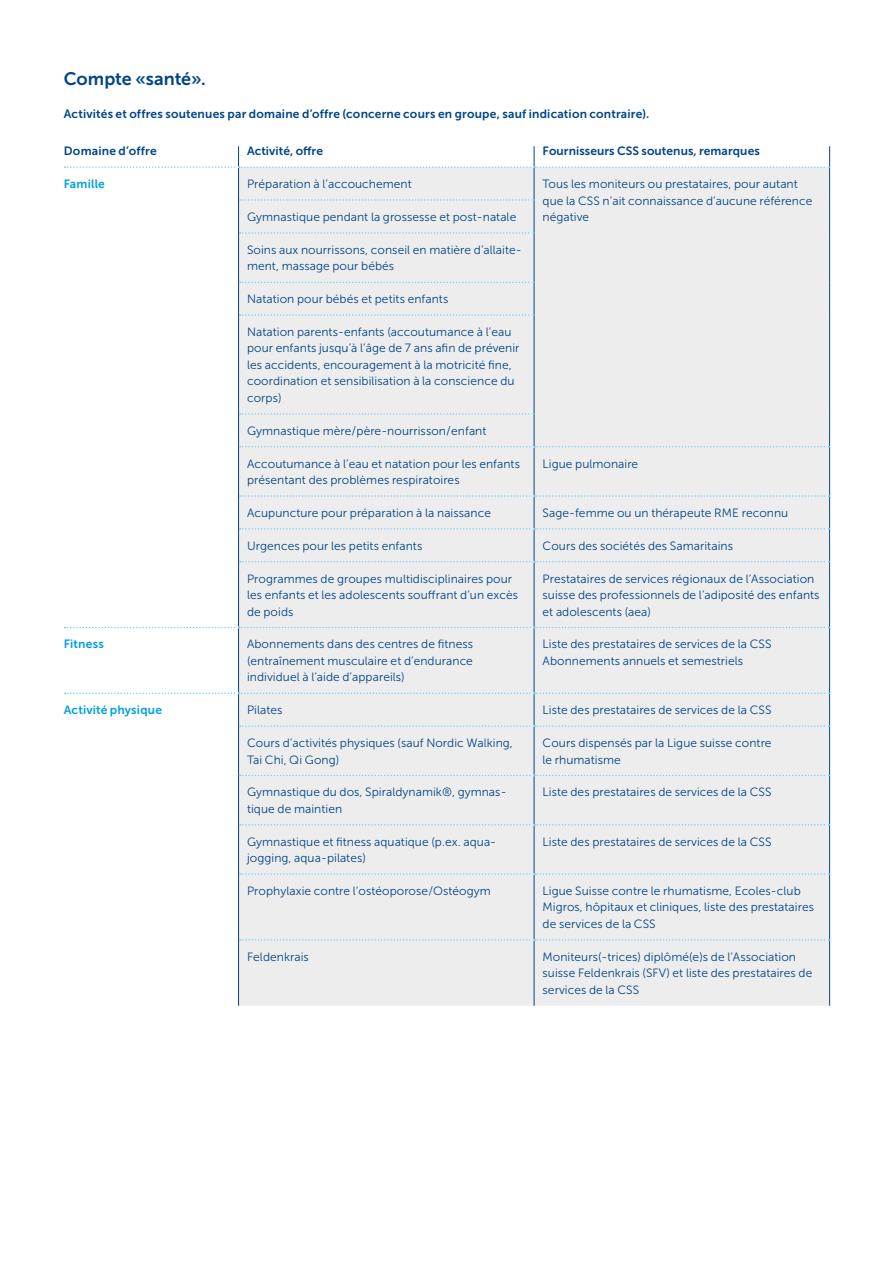
<style>
.page{position:relative;width:893px;height:1263px;background:#fff}
.page>*{position:absolute;margin:0;border:0;box-sizing:border-box;transform-origin:0 0}
.t1{font:18px "Museo Sans 700";letter-spacing:-.005em;color:#004587}
.t2{font:12px/16.5px "Museo Sans 300";letter-spacing:.005em;color:#004587}
.t3{font:12px "Museo Sans 700";letter-spacing:.015em;color:#004587}
.t4{font:12px "Museo Sans 700";letter-spacing:.015em;color:#009fe3}
</style>
<div class="page">
<div style="left:239px;top:168px;width:590px;height:838px;background:#ededed"></div>
<hr style="left:238px;top:168px;width:1px;height:32px;background:#004587">
<hr style="left:238px;top:200px;width:1px;height:33px;background:#004587">
<hr style="left:238px;top:233px;width:1px;height:49px;background:#004587">
<hr style="left:238px;top:282px;width:1px;height:33px;background:#004587">
<hr style="left:238px;top:315px;width:1px;height:99px;background:#004587">
<hr style="left:238px;top:414px;width:1px;height:33px;background:#004587">
<hr style="left:238px;top:447px;width:1px;height:49px;background:#004587">
<hr style="left:238px;top:496px;width:1px;height:33px;background:#004587">
<hr style="left:238px;top:529px;width:1px;height:33px;background:#004587">
<hr style="left:238px;top:562px;width:1px;height:65px;background:#004587">
<hr style="left:238px;top:628px;width:1px;height:64px;background:#004587">
<hr style="left:238px;top:694px;width:1px;height:32px;background:#004587">
<hr style="left:238px;top:726px;width:1px;height:49px;background:#004587">
<hr style="left:238px;top:775px;width:1px;height:50px;background:#004587">
<hr style="left:238px;top:825px;width:1px;height:49px;background:#004587">
<hr style="left:238px;top:874px;width:1px;height:66px;background:#004587">
<hr style="left:238px;top:940px;width:1px;height:66px;background:#004587">
<hr style="left:534px;top:168px;width:1px;height:32px;background:#004587">
<hr style="left:829px;top:167px;width:1px;height:33px;background:#004587">
<hr style="left:534px;top:200px;width:1px;height:33px;background:#004587">
<hr style="left:829px;top:200px;width:1px;height:33px;background:#004587">
<hr style="left:534px;top:233px;width:1px;height:49px;background:#004587">
<hr style="left:829px;top:233px;width:1px;height:49px;background:#004587">
<hr style="left:534px;top:282px;width:1px;height:33px;background:#004587">
<hr style="left:829px;top:282px;width:1px;height:33px;background:#004587">
<hr style="left:534px;top:315px;width:1px;height:99px;background:#004587">
<hr style="left:829px;top:315px;width:1px;height:99px;background:#004587">
<hr style="left:534px;top:414px;width:1px;height:32px;background:#004587">
<hr style="left:829px;top:414px;width:1px;height:33px;background:#004587">
<hr style="left:534px;top:447px;width:1px;height:48px;background:#004587">
<hr style="left:829px;top:447px;width:1px;height:49px;background:#004587">
<hr style="left:534px;top:497px;width:1px;height:31px;background:#004587">
<hr style="left:829px;top:496px;width:1px;height:33px;background:#004587">
<hr style="left:534px;top:530px;width:1px;height:31px;background:#004587">
<hr style="left:829px;top:529px;width:1px;height:33px;background:#004587">
<hr style="left:534px;top:562px;width:1px;height:65px;background:#004587">
<hr style="left:829px;top:562px;width:1px;height:65px;background:#004587">
<hr style="left:534px;top:628px;width:1px;height:64px;background:#004587">
<hr style="left:829px;top:627px;width:1px;height:66px;background:#004587">
<hr style="left:534px;top:694px;width:1px;height:31px;background:#004587">
<hr style="left:829px;top:693px;width:1px;height:33px;background:#004587">
<hr style="left:534px;top:727px;width:1px;height:48px;background:#004587">
<hr style="left:829px;top:726px;width:1px;height:49px;background:#004587">
<hr style="left:534px;top:776px;width:1px;height:48px;background:#004587">
<hr style="left:829px;top:775px;width:1px;height:50px;background:#004587">
<hr style="left:534px;top:825px;width:1px;height:48px;background:#004587">
<hr style="left:829px;top:825px;width:1px;height:49px;background:#004587">
<hr style="left:534px;top:875px;width:1px;height:64px;background:#004587">
<hr style="left:829px;top:874px;width:1px;height:66px;background:#004587">
<hr style="left:534px;top:941px;width:1px;height:65px;background:#004587">
<hr style="left:829px;top:940px;width:1px;height:66px;background:#004587">
<svg style="left:240px;top:939px;width:589px;height:2px"></svg>
<svg style="left:240px;top:873px;width:589px;height:2px"></svg>
<svg style="left:240px;top:824px;width:589px;height:1px"></svg>
<svg style="left:240px;top:775px;width:589px;height:1px"></svg>
<svg style="left:240px;top:725px;width:589px;height:2px"></svg>
<svg style="left:240px;top:561px;width:589px;height:1px"></svg>
<svg style="left:240px;top:528px;width:589px;height:2px"></svg>
<svg style="left:240px;top:495px;width:589px;height:2px"></svg>
<svg style="left:240px;top:446px;width:589px;height:1px"></svg>
<svg style="left:65px;top:146px;width:765px;height:22px"></svg>
<svg style="left:240px;top:199px;width:294px;height:2px"></svg>
<svg style="left:240px;top:232px;width:294px;height:2px"></svg>
<svg style="left:240px;top:281px;width:294px;height:2px"></svg>
<svg style="left:240px;top:314px;width:294px;height:2px"></svg>
<svg style="left:240px;top:413px;width:294px;height:2px"></svg>
<svg style="left:65px;top:627px;width:764px;height:1px"></svg>
<svg style="left:65px;top:692px;width:764px;height:2px;background:#d3e7f1"></svg>
<h1 class="t1" style="left:64px;top:68px;width:144px">Compte «santé».</h1>
<p class="t3" style="left:64px;top:107px;width:587px">Activités et offres soutenues par domaine d’offre (concerne cours en groupe, sauf indication contraire).</p>
<p class="t3" style="left:64px;top:144px;width:94px">Domaine d’offre</p>
<p class="t3" style="left:247px;top:144px;width:77px">Activité, offre</p>
<p class="t3" style="left:543px;top:144px;width:219px">Fournisseurs CSS soutenus, remarques</p>
<p class="t4" style="left:64px;top:177px;width:43px">Famille</p>
<p class="t2" style="left:247px;top:176px;width:166px">Préparation à l’accouchement</p>
<p class="t2" style="left:543px;top:176px;width:271px">Tous les moniteurs ou prestataires, pour autant que la CSS n’ait connaissance d’aucune référence</p>
<p class="t2" style="left:247px;top:209px;width:271px">Gymnastique pendant la grossesse et post-natale</p>
<p class="t2" style="left:543px;top:209px;width:48px">négative</p>
<p class="t2" style="left:247px;top:242px;width:276px">Soins aux nourrissons, conseil en matière d’allaite&shy;ment, massage pour bébés</p>
<p class="t2" style="left:247px;top:291px;width:203px">Natation pour bébés et petits enfants</p>
<p class="t2" style="left:247px;top:324px;width:274px">Natation parents-enfants (accoutumance à l’eau pour enfants jusqu’à l’âge de 7 ans afin de prévenir les accidents, encouragement à la motricité fine, coordination et sensibilisation à la conscience du corps)</p>
<p class="t2" style="left:247px;top:422px;width:241px">Gymnastique mère / père-nourrisson / enfant</p>
<p class="t2" style="left:247px;top:455px;width:274px">Accoutumance à l’eau et natation pour les enfants présentant des problèmes respiratoires</p>
<p class="t2" style="left:543px;top:455px;width:97px">Ligue pulmonaire</p>
<p class="t2" style="left:247px;top:505px;width:245px">Acupuncture pour préparation à la naissance</p>
<p class="t2" style="left:543px;top:505px;width:247px">Sage-femme ou un thérapeute RME reconnu</p>
<p class="t2" style="left:247px;top:537px;width:177px">Urgences pour les petits enfants</p>
<p class="t2" style="left:543px;top:537px;width:192px">Cours des sociétés des Samaritains</p>
<p class="t2" style="left:247px;top:570px;width:272px">Programmes de groupes multidisciplinaires pour les enfants et les adolescents souffrant d’un excès de poids</p>
<p class="t2" style="left:543px;top:570px;width:278px">Prestataires de services régionaux de l’Association suisse des professionnels de l’adiposité des enfants et adolescents (aea)</p>
<p class="t4" style="left:64px;top:637px;width:41px">Fitness</p>
<p class="t2" style="left:247px;top:636px;width:227px;text-align:justify">Abonnements dans des centres de fitness (entraînement musculaire et d’endurance individuel à l’aide d’appareils)</p>
<p class="t2" style="left:543px;top:636px;width:230px">Liste des prestataires de services de la CSS<br>Abonnements annuels et semestriels</p>
<p class="t4" style="left:64px;top:703px;width:100px">Activité physique</p>
<p class="t2" style="left:247px;top:702px;width:37px">Pilates</p>
<p class="t2" style="left:543px;top:702px;width:230px">Liste des prestataires de services de la CSS</p>
<p class="t2" style="left:247px;top:735px;width:267px">Cours d’activités physiques (sauf Nordic Walking,<br>Tai Chi, Qi Gong)</p>
<p class="t2" style="left:543px;top:735px;width:230px">Cours dispensés par la Ligue suisse contre le rhumatisme</p>
<p class="t2" style="left:247px;top:784px;width:261px">Gymnastique du dos, Spiraldynamik®, gymnas&shy;tique de maintien</p>
<p class="t2" style="left:543px;top:784px;width:230px">Liste des prestataires de services de la CSS</p>
<p class="t2" style="left:247px;top:833px;width:251px">Gymnastique et fitness aquatique (p.ex. aqua&shy;jogging, aqua-pilates)</p>
<p class="t2" style="left:543px;top:833px;width:230px">Liste des prestataires de services de la CSS</p>
<p class="t2" style="left:247px;top:883px;width:245px">Prophylaxie contre l‘ostéoporose /Ostéogym</p>
<p class="t2" style="left:543px;top:883px;width:273px">Ligue Suisse contre le rhumatisme, Ecoles-club<br>Migros, hôpitaux et cliniques, liste des prestataires de services de la CSS</p>
<p class="t2" style="left:247px;top:948px;width:63px">Feldenkrais</p>
<p class="t2" style="left:543px;top:948px;width:271px">Moniteurs(-trices) diplômé(e)s de l’Association suisse Feldenkrais (SFV) et liste des prestataires de services de la CSS</p>
</div>
